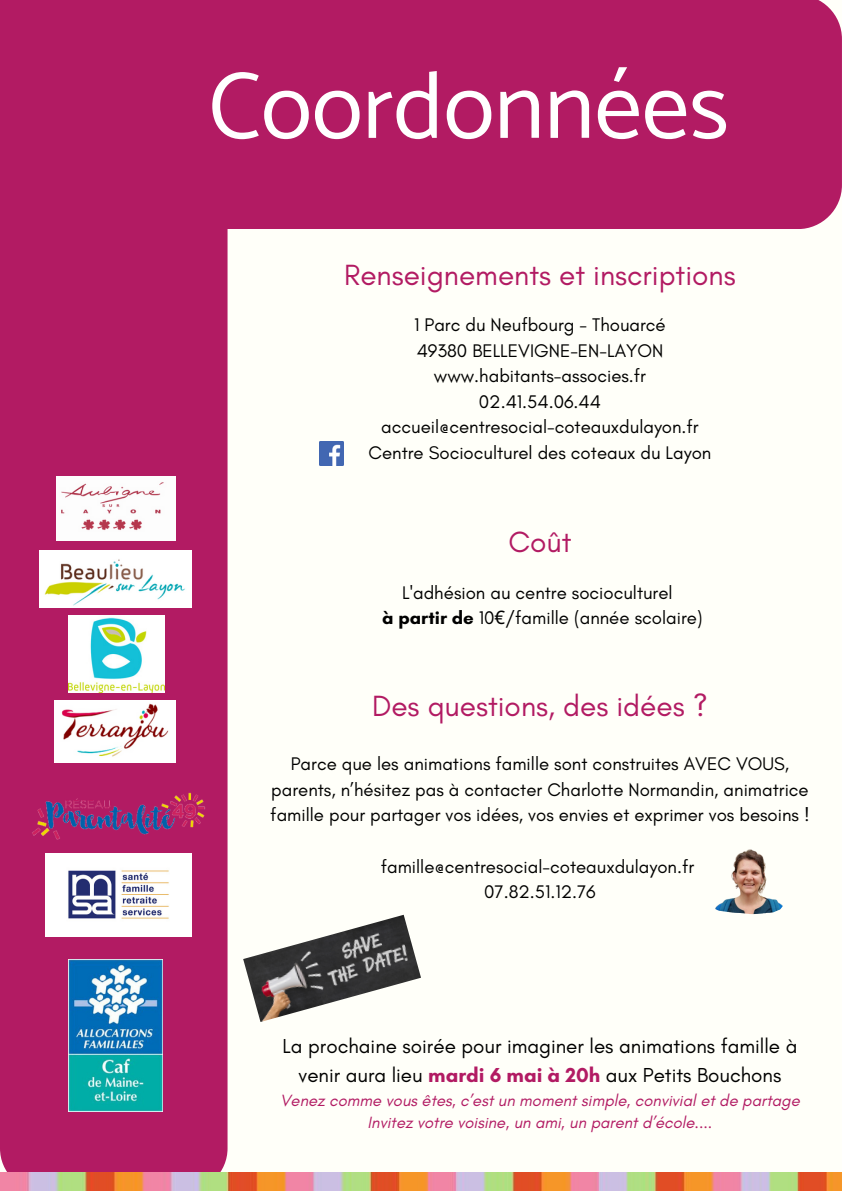
<style>
.page{position:relative;width:842px;height:1191px;background:#fff}
.page>*{position:absolute;margin:0;border:0;box-sizing:border-box;transform-origin:0 0}
.t1{font:94.8px "Catamaran";color:#fff}
.t2{font:29.8px "Glacial Indifference";color:#b21b63}
.t3{font:20.6px/28.5px "Glacial Indifference";color:#000;text-align:center}
.t4{font:18.6px/25.5px "Glacial Indifference";color:#000;text-align:center}
.t5{font:italic 16.6px "Glacial Indifference";color:#b21b63}
.s1{font-weight:700}
.s2{font-family:"Noto Sans"}
.s3{font-weight:700;color:#b21b63}
</style>
<div class="page">
<div style="left:0;top:0;width:842px;height:1190px;background:#fffff9"></div>
<div style="left:0;top:229px;width:228px;height:943px;background:#b21b63"></div>
<div style="left:0;top:0;width:842px;height:229px;background:#b21b63"></div>
<img style="left:68px;top:615px;width:96px;height:77px">
<img style="left:55px;top:700px;width:121px;height:62px">
<img style="left:57px;top:476px;width:118px;height:64px">
<img style="left:40px;top:550px;width:151px;height:57px">
<img style="left:32px;top:792px;width:173px;height:48px">
<img style="left:45px;top:853px;width:147px;height:83px">
<img style="left:68px;top:959px;width:95px;height:152px">
<img style="left:0;top:1172px;width:842px;height:18px">
<img style="left:320px;top:441px;width:24px;height:24px">
<img style="left:715px;top:849px;width:68px;height:65px">
<img style="left:243px;top:914px;width:178px;height:107px">
<h2 class="t1" style="left:208px;top:50px;width:522px">Coordonnées</h2>
<p class="t2" style="left:344px;top:256px;width:393px">Renseignements et inscriptions</p>
<p class="t4" style="left:414px;top:312px;width:253px">1 Parc du Neufbourg - Thouarcé</p>
<p class="t4" style="left:417px;top:337px;width:248px">49380 BELLEVIGNE-EN-LAYON</p>
<p class="t4" style="left:434px;top:363px;width:214px">www.habitants-associes.fr</p>
<p class="t4" style="left:479px;top:388px;width:124px">02.41.54.06.44</p>
<p class="t4" style="left:381px;top:414px;width:319px">accueil@centresocial-coteauxdulayon.fr</p>
<p class="t4" style="left:369px;top:439px;width:344px">Centre Socioculturel des coteaux du Layon</p>
<h2 class="t2" style="left:508px;top:523px;width:64px">Coût</h2>
<p class="t4" style="left:402px;top:579px;width:272px">L'adhésion au centre socioculturel</p>
<p class="t4" style="left:382px;top:604px;width:322px"><span class="s1">à partir de</span> 10<span class="s2">€</span>/famille (année scolaire)</p>
<p class="t2" style="left:372px;top:687px;width:337px">Des questions, des idées ?</p>
<p class="t4" style="left:270px;top:751px;width:541px">Parce que les animations famille sont construites AVEC VOUS, parents, n’hésitez pas à contacter Charlotte Normandin, animatrice famille pour partager vos idées, vos envies et exprimer vos besoins !</p>
<p class="t4" style="left:381px;top:853px;width:315px">famille@centresocial-coteauxdulayon.fr</p>
<p class="t4" style="left:484px;top:878px;width:113px">07.82.51.12.76</p>
<h2 class="t3" style="left:282px;top:1031px;width:516px">La prochaine soirée pour imaginer les animations famille à venir aura lieu <span class="s3">mardi 6 mai à 20h</span> aux Petits Bouchons</h2>
<p class="t5" style="left:280px;top:1089px;width:521px">Venez comme vous êtes, c’est un moment simple, convivial et de partage</p>
<p class="t5" style="left:368px;top:1112px;width:346px">Invitez votre voisine, un ami, un parent d’école....</p>
</div>
